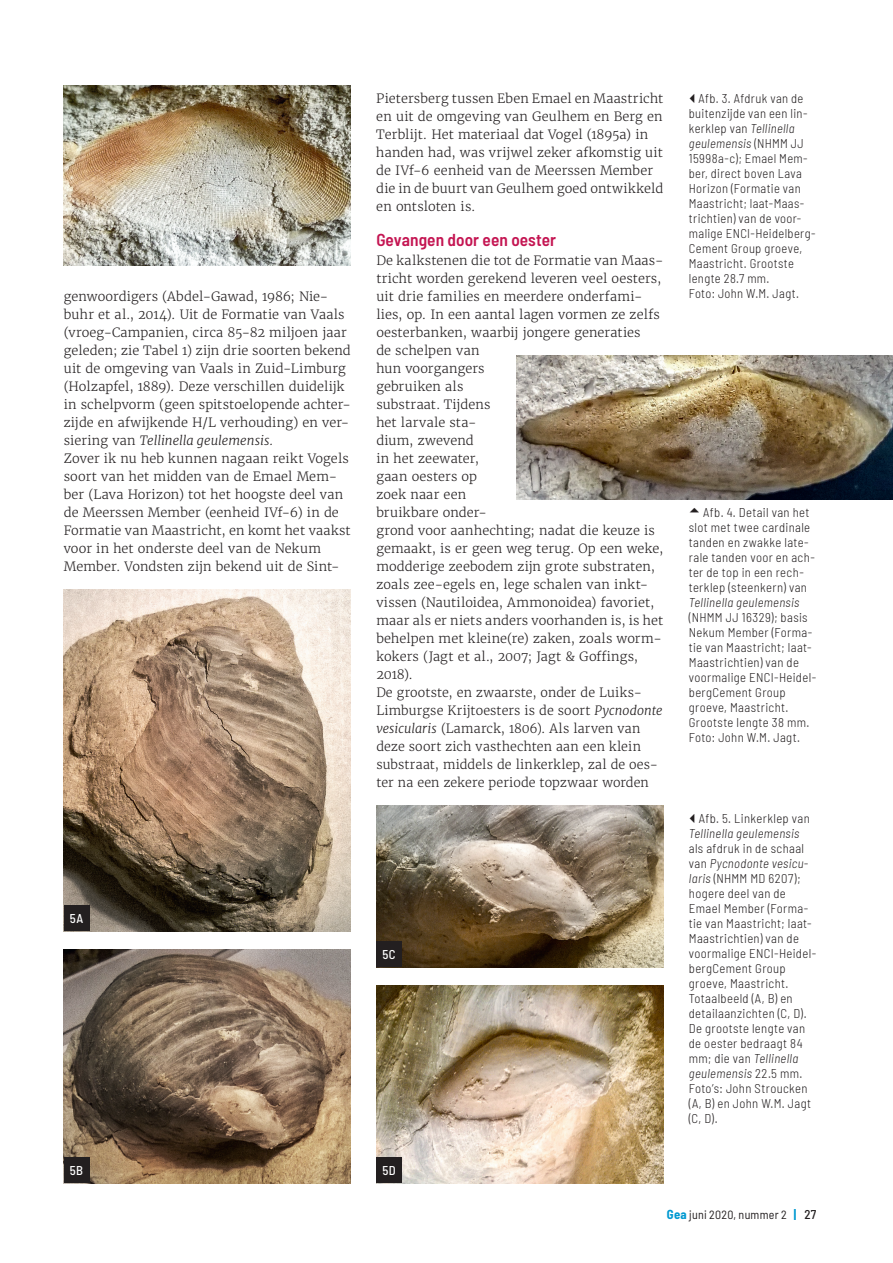
<style>
.page{position:relative;width:893px;height:1263px;background:#fff}
.page>*{position:absolute;margin:0;border:0;box-sizing:border-box;transform-origin:0 0}
.t1{font:600 semi-condensed 17.25px "Barlow";letter-spacing:.005em;color:#c41552}
.t2{font:300 12.75px/18px "Merriweather";letter-spacing:.01em;color:#231f20}
.t3{font:300 semi-condensed 12.75px/15px "Barlow";letter-spacing:.03em;color:#231f20}
.t4{font:italic 300 semi-condensed 12.75px "Barlow";letter-spacing:.03em;color:#231f20}
.t5{font:500 semi-condensed 12.75px "Barlow";letter-spacing:.03em;color:#fff}
.t6{font:semi-condensed 12px "Barlow";letter-spacing:.02em;color:#231f20}
.s1{font-style:italic}
.s2{font-weight:700;font-size:12.75px;color:#0099d1}
.s3{font-weight:500;font-size:12.75px}
</style>
<div class="page">
<img style="left:64px;top:85px;width:287px;height:180px">
<img style="left:516px;top:355px;width:377px;height:144px">
<img style="left:64px;top:589px;width:287px;height:342px">
<img style="left:64px;top:949px;width:287px;height:234px">
<img style="left:376px;top:806px;width:287px;height:161px">
<img style="left:376px;top:985px;width:287px;height:198px">
<div style="left:64px;top:906px;width:25px;height:25px;background:#231f20"></div>
<div style="left:64px;top:1158px;width:25px;height:25px;background:#231f20"></div>
<div style="left:376px;top:942px;width:26px;height:25px;background:#231f20"></div>
<div style="left:376px;top:1158px;width:26px;height:25px;background:#231f20"></div>
<p class="t2" style="left:64px;top:288px;width:289px">genwoordigers (Abdel-Gawad, 1986; Nie&shy;buhr et al., 2014). Uit de Formatie van Vaals (vroeg-Campanien, circa 85-82 miljoen jaar geleden; zie Tabel 1) zijn drie soorten bekend uit de omgeving van Vaals in Zuid-Limburg (Holzapfel, 1889). Deze verschillen duidelijk in schelpvorm (geen spitstoelopende achter&shy;zijde en afwijkende H/L verhouding) en ver&shy;siering van <span class="s1">Tellinella geulemensis.<br></span>Zover ik nu heb kunnen nagaan reikt Vogels soort van het midden van de Emael Mem&shy;ber (Lava Horizon) tot het hoogste deel van de Meerssen Member (eenheid IVf-6) in de Formatie van Maastricht, en komt het vaakst voor in het onderste deel van de Nekum Member. Vondsten zijn bekend uit de Sint-</p>
<p class="t5" style="left:70px;top:909px;width:15px">5A</p>
<p class="t5" style="left:70px;top:1161px;width:15px">5B</p>
<p class="t2" style="left:376px;top:90px;width:289px">Pietersberg tussen Eben Emael en Maastricht en uit de omgeving van Geulhem en Berg en Terblijt. Het materiaal dat Vogel (1895a) in handen had, was vrijwel zeker afkomstig uit de IVf-6 eenheid van de Meerssen Member die in de buurt van Geulhem goed ontwikkeld en ontsloten is.</p>
<h1 class="t1" style="left:376px;top:227px;width:181px">Gevangen door een oester</h1>
<p class="t2" style="left:376px;top:252px;width:289px">De kalkstenen die tot de Formatie van Maas&shy;tricht worden gerekend leveren veel oesters, uit drie families en meerdere onderfami&shy;lies, op. In een aantal lagen vormen ze zelfs oesterbanken, waarbij jongere generaties<br>de schelpen van<br>hun voorgangers<br>gebruiken als<br>substraat. Tijdens<br>het larvale sta-<br>dium, zwevend<br>in het zeewater,<br>gaan oesters op<br>zoek naar een<br>bruikbare onder-<br>grond voor aanhechting; nadat die keuze is gemaakt, is er geen weg terug. Op een weke, modderige zeebodem zijn grote substraten, zoals zee-egels en, lege schalen van inkt&shy;vissen (Nautiloidea, Ammonoidea) favoriet, maar als er niets anders voorhanden is, is het behelpen met kleine(re) zaken, zoals worm&shy;kokers (Jagt et al., 2007; Jagt &amp; Goffings, 2018).<br>De grootste, en zwaarste, onder de Luiks-Limburgse Krijtoesters is de soort <span class="s1">Pycnodonte vesicularis</span> (Lamarck, 1806). Als larven van deze soort zich vasthechten aan een klein substraat, middels de linkerklep, zal de oes&shy;ter na een zekere periode topzwaar worden</p>
<p class="t5" style="left:382px;top:945px;width:15px">5C</p>
<p class="t5" style="left:382px;top:1161px;width:15px">5D</p>
<p class="t3" style="left:689px;top:90px;width:128px;text-indent:10px">Afb. 3. Afdruk van de buitenzijde van een lin&shy;kerklep van <span class="s1">Tellinella geulemensis</span> (NHMM JJ<br>15998a-c); Emael Mem&shy;ber, direct boven Lava<br>Horizon (Formatie van<br>Maastricht; laat-Maas&shy;trichtien) van de voor&shy;malige ENCI-Heidelberg-<br>Cement Group groeve,<br>Maastricht. Grootste lengte 28.7 mm.<br>Foto: John W.M. Jagt.</p>
<p class="t3" style="left:689px;top:504px;width:127px;text-indent:14px">Afb. 4. Detail van het slot met twee cardinale tanden en zwakke late&shy;rale tanden voor en ach&shy;ter de top in een rech&shy;terklep (steenkern) van</p>
<p class="t4" style="left:689px;top:593px;width:112px">Tellinella geulemensis</p>
<p class="t3" style="left:689px;top:609px;width:129px">(NHMM JJ 16329); basis<br>Nekum Member (Forma&shy;tie van Maastricht; laat-<br>Maastrichtien) van de voormalige ENCI-Heidel&shy;bergCement Group groeve, Maastricht.<br>Grootste lengte 38 mm.<br>Foto: John W.M. Jagt.</p>
<p class="t3" style="left:699px;top:810px;width:113px">Afb. 5. Linkerklep van</p>
<p class="t4" style="left:689px;top:824px;width:112px">Tellinella geulemensis</p>
<p class="t3" style="left:689px;top:840px;width:129px">als afdruk in de schaal van <span class="s1">Pycnodonte vesicu&shy;laris</span> (NHMM MD 6207); hogere deel van de<br>Emael Member (Forma&shy;tie van Maastricht; laat-<br>Maastrichtien) van de voormalige ENCI-Heidel&shy;bergCement Group groeve, Maastricht.<br>Totaalbeeld (A, B) en detailaanzichten (C, D).<br>De grootste lengte van de oester bedraagt 84 mm; die van <span class="s1">Tellinella geulemensis</span> 22.5 mm.<br>Foto’s: John Stroucken (A, B) en John W.M. Jagt (C, D).</p>
<p class="t6" style="left:667px;top:1206px;width:151px"><span class="s2">Gea</span> juni 2020, nummer 2 <span class="s2">|</span> <span class="s3">27</span></p>
</div>
